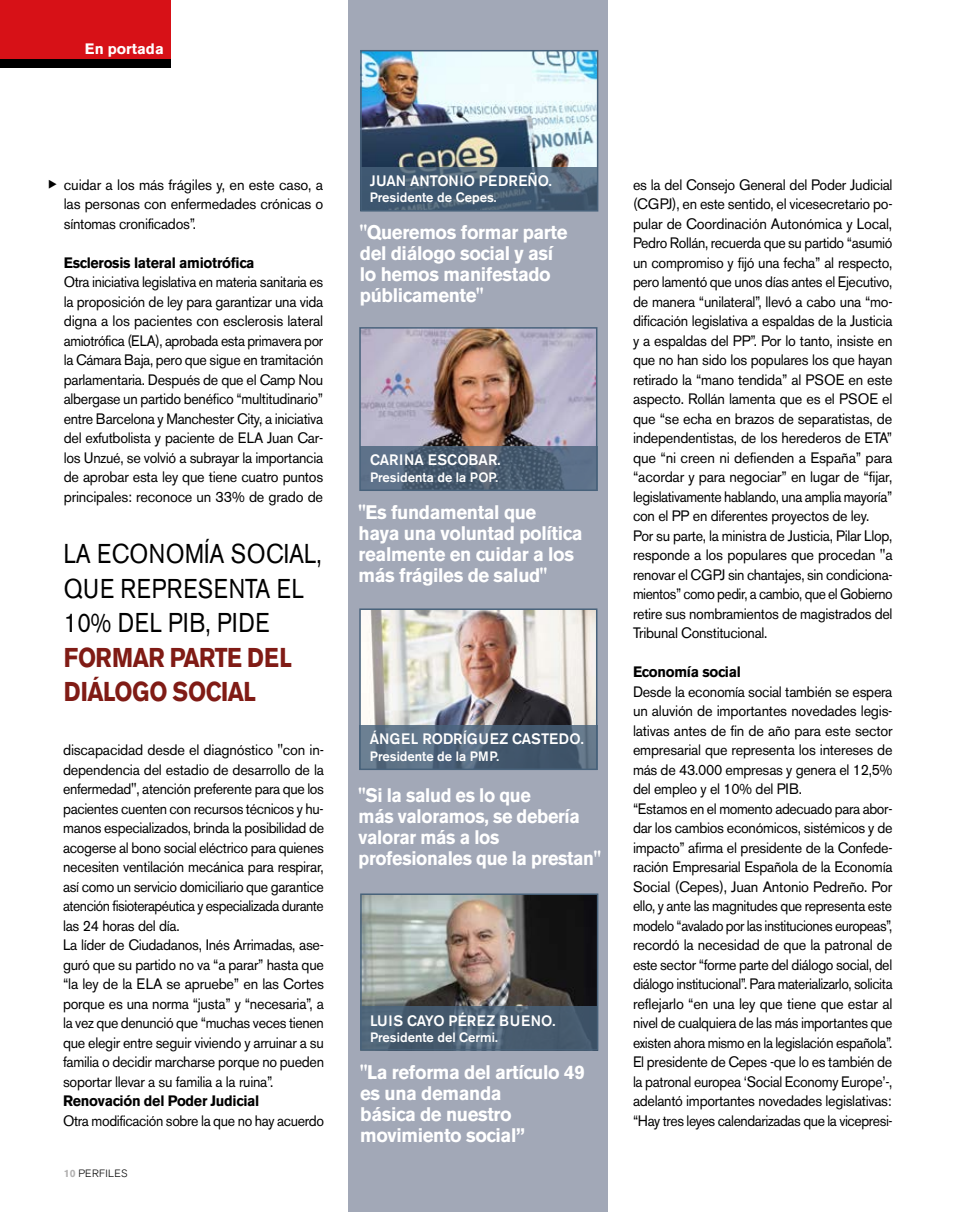
<style>
.page{position:relative;width:957px;height:1212px;background:#fff}
.page>*{position:absolute;margin:0;border:0;box-sizing:border-box;transform-origin:0 0}
.t1{font:27px/34.5px "Akzidenz Grotesk BE";letter-spacing:.02em;color:#000;scale:.86 1}
.t2{font:700 27px/34.5px "Akzidenz Grotesk BE";letter-spacing:-.025em;color:#801b15;scale:.85 1}
.t3{font:700 19.5px/21px "Akzidenz Grotesk BE";letter-spacing:-.02em;color:#fff;scale:.95 1}
.t4{font:700 19.5px/21px "Akzidenz Grotesk BE";letter-spacing:-.02em;color:#fff;scale:.92 1}
.t5{font:15px/19.5px "Akzidenz Grotesk BE";letter-spacing:-.02em;color:#000;scale:.95 1}
.t6{font:15px/19.5px "Akzidenz Grotesk BE";letter-spacing:-.02em;color:#000;scale:.96 1}
.t7{font:15px/19.5px "Akzidenz Grotesk BE";letter-spacing:-.02em;color:#000;text-align:justify;scale:.94 1}
.t8{font:15px/19.5px "Akzidenz Grotesk BE";letter-spacing:-.02em;color:#000;text-align:justify}
.t9{font:700 15px "Akzidenz Grotesk BE";letter-spacing:-.02em;color:#000;scale:.95 1}
.t10{font:500 15px "Akzidenz Grotesk BE";color:#fff}
.t11{font:500 15px "Akzidenz Grotesk BE";letter-spacing:.02em;color:#fff}
.t12{font:700 15px "Akzidenz Grotesk BE";color:#fff}
.t13{font:500 13.5px "Akzidenz Grotesk BE";color:#fff}
.t14{font:300 10.5px "Akzidenz Grotesk BE";letter-spacing:.04em;color:#000}
.s1{font-weight:700;color:#b3b2b2}
</style>
<div class="page">
<div style="left:0;top:0;width:170px;height:60px;background:#d71117"></div>
<div style="left:0;top:60px;width:170px;height:8px;background:#000"></div>
<div style="left:349px;top:0;width:259px;height:1212px;background:#a2a8b7"></div>
<img style="left:363px;top:53px;width:232px;height:114px">
<div style="left:360px;top:50px;width:238px;height:162px;border:2px solid #48627b"></div>
<img style="left:362px;top:330px;width:232px;height:116px">
<div style="left:359px;top:327px;width:238px;height:164px;border:2px solid #48627b"></div>
<img style="left:362px;top:611px;width:232px;height:114px">
<div style="left:359px;top:608px;width:238px;height:162px;border:2px solid #48627b"></div>
<img style="left:363px;top:896px;width:232px;height:110px">
<div style="left:360px;top:893px;width:238px;height:158px;border:2px solid #48627b"></div>
<svg style="left:361px;top:167px;width:236px;height:43px;background:#475f75"></svg>
<svg style="left:360px;top:446px;width:237px;height:45px;background:#506378"></svg>
<svg style="left:359px;top:725px;width:238px;height:45px;background:#51657b"></svg>
<svg style="left:360px;top:1006px;width:237px;height:43px;background:#495e72"></svg>
<p class="t12" style="left:85px;top:40px;width:80px">En portada</p>
<p class="t8" style="left:64px;top:175px;width:261px">cuidar a los más frágiles y, en este caso, a las personas con enfermedades crónicas o síntomas cronificados”.</p>
<p class="t9" style="left:64px;top:254px;width:202px">Esclerosis lateral amiotrófica</p>
<p class="t7" style="left:64px;top:272px;width:278px">Otra iniciativa legislativa en materia sanitaria es la proposición de ley para garantizar una vida digna a los pacientes con esclerosis lateral amiotrófica (ELA), aprobada esta primavera por la Cámara Baja, pero que sigue en tramitación parlamentaria. Después de que el Camp Nou albergase un partido benéfico “multitudinario” entre Barcelona y Manchester City, a iniciativa del exfutbolista y paciente de ELA Juan Car&shy;los Unzué, se volvió a subrayar la importancia de aprobar esta ley que tiene cuatro puntos principales: reconoce un 33% de grado de</p>
<h1 class="t1" style="left:64px;top:536px;width:301px">LA ECONOMÍA SOCIAL,<br>QUE REPRESENTA EL<br>10% DEL PIB, PIDE</h1>
<h1 class="t2" style="left:64px;top:640px;width:270px">FORMAR PARTE DEL<br>DIÁLOGO SOCIAL</h1>
<p class="t6" style="left:63px;top:740px;width:273px">discapacidad desde el diagnóstico "con in&shy;dependencia del estadio de desarrollo de la enfermedad", atención preferente para que los pacientes cuenten con recursos técnicos y hu&shy;manos especializados, brinda la posibilidad de acogerse al bono social eléctrico para quienes necesiten ventilación mecánica para respirar, así como un servicio domiciliario que garantice atención fisioterapéutica y especializada durante las 24 horas del día.<br>La líder de Ciudadanos, Inés Arrimadas, ase&shy;guró que su partido no va “a parar” hasta que “la ley de la ELA se apruebe” en las Cortes porque es una norma “justa” y “necesaria”, a la vez que denunció que “muchas veces tienen que elegir entre seguir viviendo y arruinar a su familia o decidir marcharse porque no pueden soportar llevar a su familia a la ruina”.</p>
<p class="t9" style="left:63px;top:1092px;width:208px">Renovación del Poder Judicial</p>
<p class="t7" style="left:63px;top:1111px;width:279px">Otra modificación sobre la que no hay acuerdo</p>
<p class="t14" style="left:64px;top:1167px;width:65px"><span class="s1">10</span> PERFILES</p>
<p class="t10" style="left:370px;top:171px;width:184px">JUAN ANTONIO PEDREÑO.</p>
<p class="t13" style="left:370px;top:189px;width:128px">Presidente de Cepes.</p>
<h2 class="t3" style="left:360px;top:221px;width:220px">"Queremos formar parte del diálogo social y así lo hemos manifestado públicamente"</h2>
<p class="t10" style="left:370px;top:451px;width:132px">CARINA ESCOBAR.</p>
<p class="t13" style="left:370px;top:469px;width:130px">Presidenta de la POP.</p>
<h2 class="t3" style="left:358px;top:502px;width:237px">"Es fundamental que<br>haya una voluntad política realmente en cuidar a los más frágiles de salud"</h2>
<p class="t10" style="left:370px;top:730px;width:215px">ÁNGEL RODRÍGUEZ CASTEDO.</p>
<p class="t13" style="left:370px;top:748px;width:131px">Presidente de la PMP.</p>
<h2 class="t4" style="left:358px;top:785px;width:265px">"Si la salud es lo que<br>más valoramos, se debería valorar más a los profesionales que la prestan"</h2>
<p class="t11" style="left:370px;top:1011px;width:187px">LUIS CAYO PÉREZ BUENO.</p>
<p class="t13" style="left:370px;top:1029px;width:129px">Presidente del Cermi.</p>
<h2 class="t3" style="left:360px;top:1062px;width:238px">"La reforma del artículo 49 es una demanda<br>básica de nuestro movimiento social”</h2>
<p class="t5" style="left:633px;top:175px;width:275px">es la del Consejo General del Poder Judicial (CGPJ), en este sentido, el vicesecretario po&shy;pular de Coordinación Autonómica y Local, Pedro Rollán, recuerda que su partido “asumió un compromiso y fijó una fecha” al respecto, pero lamentó que unos días antes el Ejecutivo, de manera “unilateral”, llevó a cabo una “mo&shy;dificación legislativa a espaldas de la Justicia y a espaldas del PP”. Por lo tanto, insiste en que no han sido los populares los que hayan retirado la “mano tendida” al PSOE en este aspecto. Rollán lamenta que es el PSOE el que “se echa en brazos de separatistas, de independentistas, de los herederos de ETA” que “ni creen ni defienden a España” para “acordar y para negociar” en lugar de “fijar, legislativamente hablando, una amplia mayoría” con el PP en diferentes proyectos de ley.<br>Por su parte, la ministra de Justicia, Pilar Llop, responde a los populares que procedan "a renovar el CGPJ sin chantajes, sin condiciona&shy;mientos” como pedir, a cambio, que el Gobierno retire sus nombramientos de magistrados del Tribunal Constitucional.</p>
<p class="t9" style="left:633px;top:663px;width:115px">Economía social</p>
<p class="t5" style="left:633px;top:682px;width:275px">Desde la economía social también se espera un aluvión de importantes novedades legis&shy;lativas antes de fin de año para este sector empresarial que representa los intereses de más de 43.000 empresas y genera el 12,5% del empleo y el 10% del PIB.<br>“Estamos en el momento adecuado para abor&shy;dar los cambios económicos, sistémicos y de impacto” afirma el presidente de la Confede&shy;ración Empresarial Española de la Economía Social (Cepes), Juan Antonio Pedreño. Por ello, y ante las magnitudes que representa este modelo “avalado por las instituciones europeas”, recordó la necesidad de que la patronal de este sector “forme parte del diálogo social, del diálogo institucional”. Para materializarlo, solicita reflejarlo “en una ley que tiene que estar al nivel de cualquiera de las más importantes que existen ahora mismo en la legislación española”.<br>El presidente de Cepes -que lo es también de la patronal europea ‘Social Economy Europe’-, adelantó importantes novedades legislativas: “Hay tres leyes calendarizadas que la vicepresi-</p>
</div>
